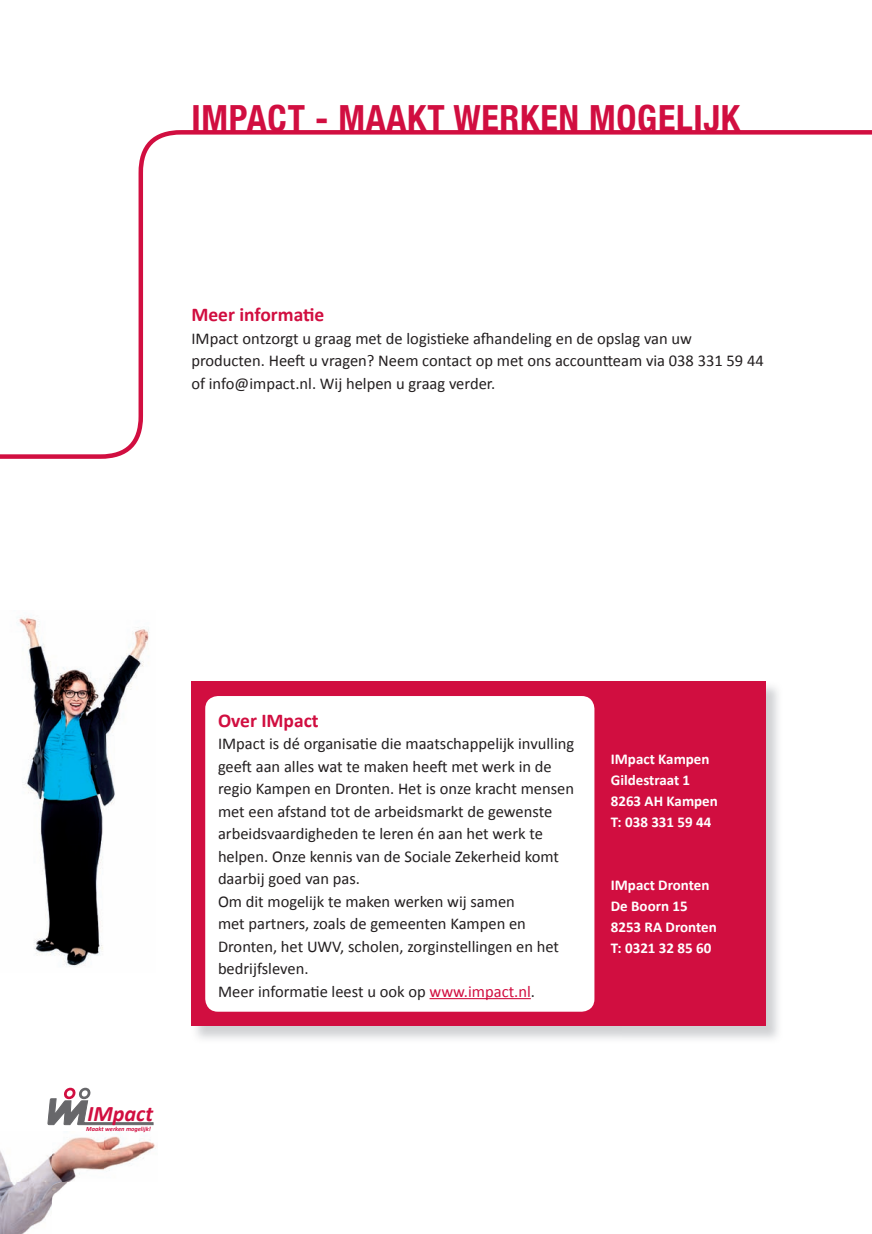
<style>
.page{position:relative;width:872px;height:1234px;background:#fff}
.page>*{position:absolute;margin:0;border:0;box-sizing:border-box;transform-origin:0 0}
.t1{font:700 condensed 36px "Helvetica Neue";letter-spacing:.02em;color:#d10e40}
.t2{font:italic 700 22.2px "Calibri";color:#d10e40}
.t3{font:700 19.5px "Calibri";color:#d10e40}
.t4{font:16.5px/22.5px "Calibri";color:#231f20}
.t5{font:700 15px/21px "Calibri";color:#fff}
.t6{font:italic 700 6.3px "Calibri";color:#d10e40}
.s1{color:#d10e40}
</style>
<div class="page">
<svg style="left:0;top:130px;width:872px;height:329px"></svg>
<img style="left:18px;top:617px;width:132px;height:350px">
<img style="left:0;top:1136px;width:157px;height:97px">
<svg style="left:48px;top:1087px;width:105px;height:39px"></svg>
<img style="left:191px;top:681px;width:587px;height:358px">
<div style="left:191px;top:681px;width:574px;height:344px;background:#d10e40"></div>
<div style="left:205px;top:696px;width:389px;height:315px;background:#fff;border-radius:13px"></div>
<hr style="left:429px;top:997px;width:102px;height:1px;background:#d10e40">
<h1 class="t1" style="left:191px;top:97px;width:550px">IMPACT - MAAKT WERKEN MOGELIJK</h1>
<p class="t3" style="left:191px;top:302px;width:134px">Meer informatie</p>
<p class="t4" style="left:191px;top:326px;width:574px">IMpact ontzorgt u graag met de logistieke afhandeling en de opslag van uw producten. Heeft u vragen? Neem contact op met ons accountteam via 038 331 59 44 of info@impact.nl. Wij helpen u graag verder.</p>
<h2 class="t2" style="left:87px;top:1099px;width:67px">IMpact</h2>
<p class="t6" style="left:86px;top:1124px;width:66px">Maakt werken mogelijk!</p>
<p class="t3" style="left:218px;top:707px;width:102px">Over IMpact</p>
<p class="t4" style="left:218px;top:731px;width:358px">IMpact is dé organisatie die maatschappelijk invulling geeft aan alles wat te maken heeft met werk in de regio Kampen en Dronten. Het is onze kracht mensen met een afstand tot de arbeidsmarkt de gewenste arbeidsvaardigheden te leren én aan het werk te helpen. Onze kennis van de Sociale Zekerheid komt daarbij goed van pas.<br>Om dit mogelijk te maken werken wij samen<br>met partners, zoals de gemeenten Kampen en Dronten, het UWV, scholen, zorginstellingen en het bedrijfsleven.<br>Meer informatie leest u ook op <span class="s1">www.impact.nl</span>.</p>
<p class="t5" style="left:611px;top:747px;width:109px">IMpact Kampen<br>Gildestraat 1<br>8263 AH Kampen<br>T: 038 331 59 44</p>
<p class="t5" style="left:611px;top:873px;width:107px">IMpact Dronten<br>De Boorn 15<br>8253 RA Dronten<br>T: 0321 32 85 60</p>
</div>
